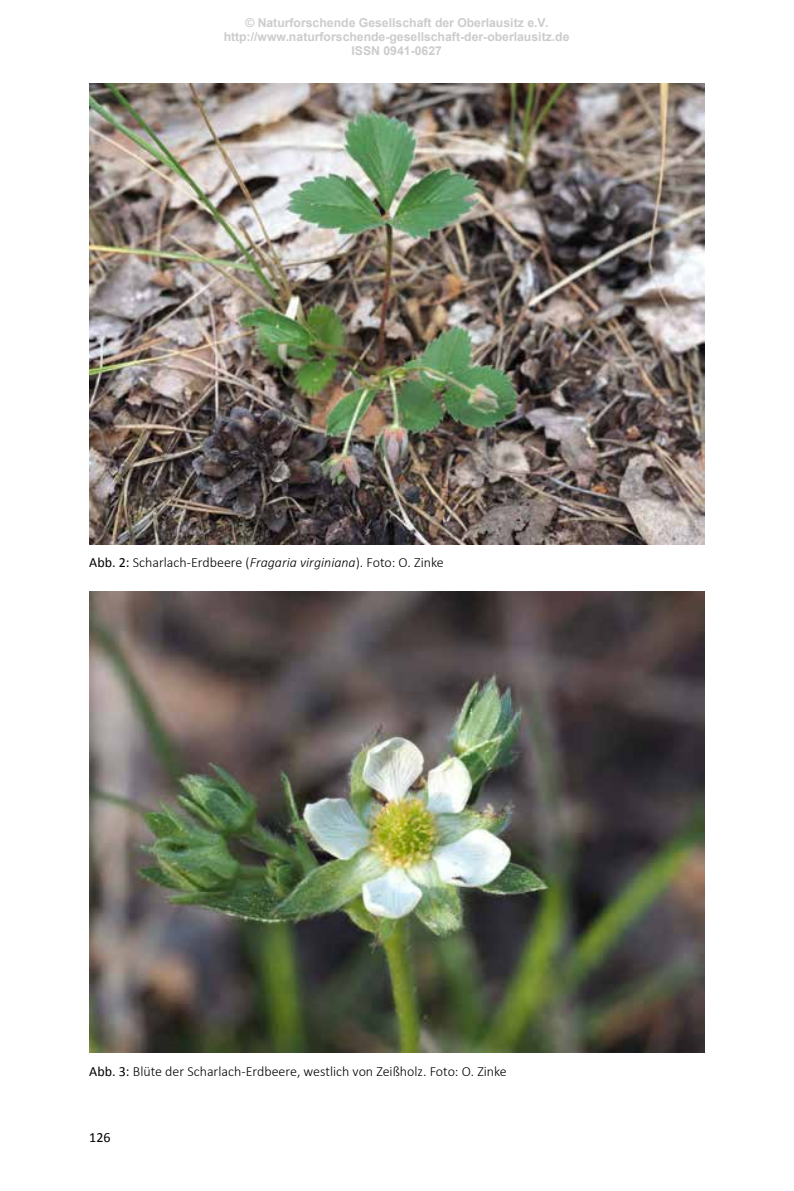
<style>
.page{position:relative;width:794px;height:1191px;background:#fff}
.page>*{position:absolute;margin:0;border:0;box-sizing:border-box;transform-origin:0 0}
.t1{font:300 14px "Calibri";color:#000}
.t2{font:14px "Calibri";color:#000}
.t3{font:700 12.25px/14px "Arial";color:#ccc;text-align:center}
.s1{font-weight:400}
.s2{font-style:italic}
</style>
<div class="page">
<img style="left:89px;top:83px;width:615px;height:461px">
<img style="left:89px;top:591px;width:615px;height:461px">
<p class="t3" style="left:224px;top:15px;width:347px">© Naturforschende Gesellschaft der Oberlausitz e.V. http://www.naturforschende-gesellschaft-der-oberlausitz.de<br>ISSN 0941-0627</p>
<p class="t1" style="left:89px;top:554px;width:356px"><span class="s1">Abb. 2:</span> Scharlach-Erdbeere (<span class="s2">Fragaria virginiana</span>). Foto: O. Zinke</p>
<p class="t1" style="left:89px;top:1062px;width:419px"><span class="s1">Abb. 3:</span> Blüte der Scharlach-Erdbeere, westlich von Zeißholz. Foto: O. Zinke</p>
<p class="t2" style="left:89px;top:1127px;width:23px">126</p>
</div>
